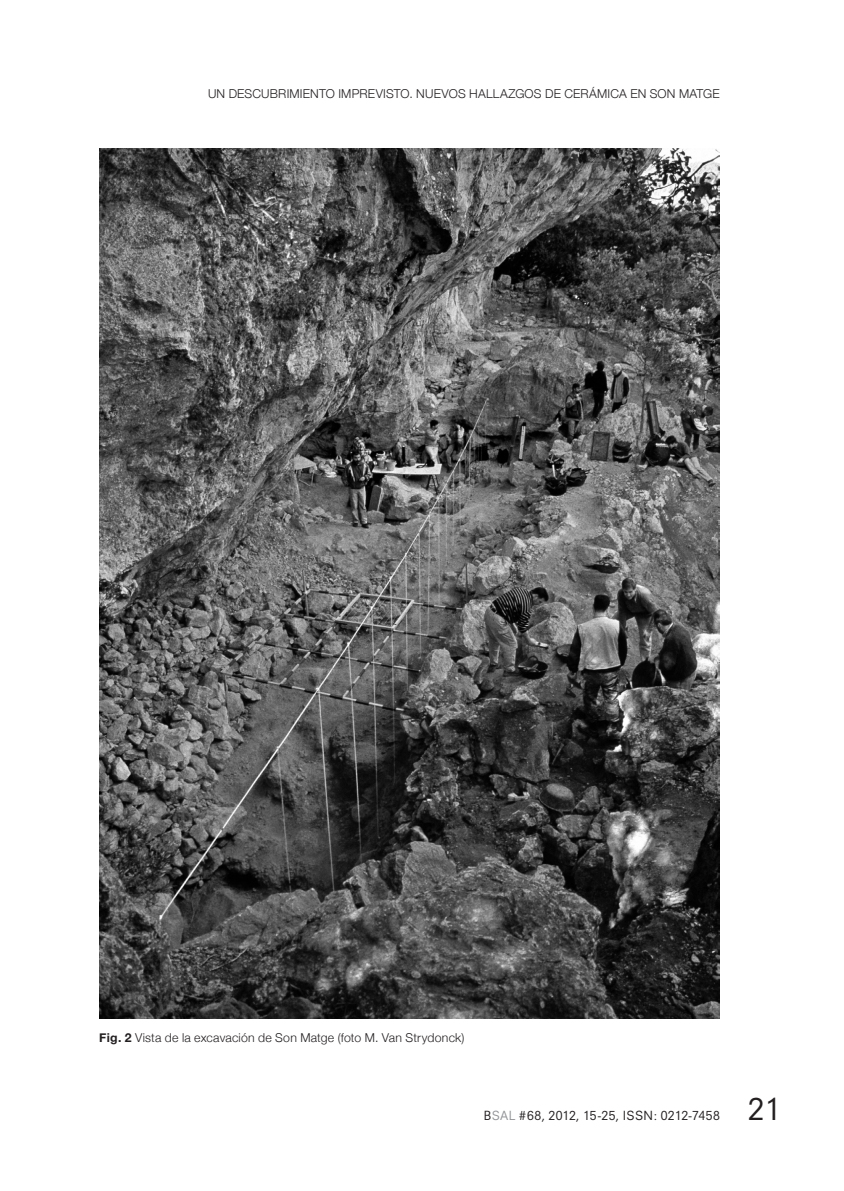
<style>
.page{position:relative;width:844px;height:1191px;background:#fff}
.page>*{position:absolute;margin:0;border:0;box-sizing:border-box;transform-origin:0 0}
.t1{font:29.75px "Neuzeit S";color:#231f20}
.peu_de_pàg{font:300 12.25px "Helvetica Neue";letter-spacing:.02em;color:#231f20}
.t2{font:12.25px "Neuzeit S";letter-spacing:.03em;color:#231f20}
.s1{font-weight:700}
.s2{color:#939598}
</style>
<div class="page">
<img style="left:99px;top:149px;width:620px;height:869px">
<p class="peu_de_pàg" style="left:208px;top:83px;width:513px">UN DESCUBRIMIENTO IMPREVISTO. NUEVOS HALLAZGOS DE CERÁMICA EN SON MATGE</p>
<p class="peu_de_pàg" style="left:99px;top:1027px;width:367px"><span class="s1">Fig. 2</span> Vista de la excavación de Son Matge (foto M. Van Strydonck)</p>
<p class="t2" style="left:483px;top:1107px;width:237px">B<span class="s2">SAL</span> #68, 2012, 15-25, ISSN: 0212-7458</p>
<h1 class="t1" style="left:747px;top:1090px;width:35px">21</h1>
</div>
